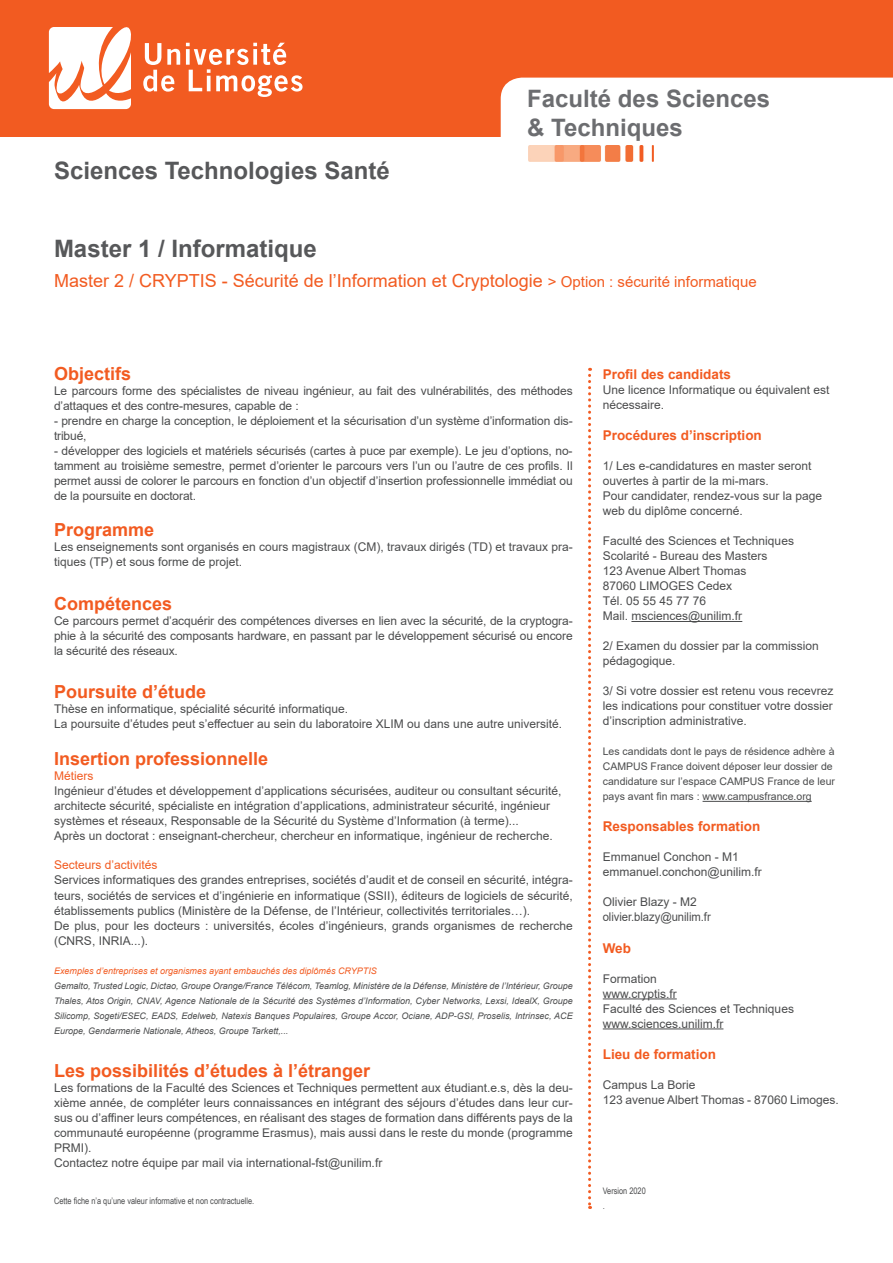
<style>
.page{position:relative;width:893px;height:1263px;background:#fff}
.page>*{position:absolute;margin:0;border:0;box-sizing:border-box;transform-origin:0 0}
.t1{font:700 24px "Arial";color:#57585a}
.t2{font:700 24px/28.8px "Arial";color:#6c6d70}
.t3{font:700 18px "Arial";color:#f25b21}
.t4{font:18px "Arial";color:#f25b21}
.t5{font:700 13.5px "Arial";color:#f25b21}
.t6{font:12px/15px "Arial";color:#4b4c4d}
.t7{font:12px "Arial";color:#f25b21}
.t8{font:10.5px/15px "Arial";color:#4b4c4d}
.t9{font:italic 9px/15px "Arial";color:#4b4c4d;text-align:justify}
.t10{font:9px/15px "Arial Narrow";color:#4b4c4d}
.t11{font:italic 9px "Arial";color:#f25b21}
.s1{font-size:15px}
</style>
<div class="page">
<hr style="left:631px;top:621px;width:111px;height:1px;background:#4b4c4d">
<hr style="left:703px;top:801px;width:109px;height:1px;background:#4b4c4d">
<hr style="left:603px;top:998px;width:74px;height:1px;background:#4b4c4d">
<hr style="left:603px;top:1028px;width:120px;height:1px;background:#4b4c4d">
<div style="left:0;top:0;width:893px;height:136px;background:#f25b21"></div>
<svg style="left:49px;top:27px;width:82px;height:82px"></svg>
<svg style="left:143px;top:43px;width:37px;height:49px"></svg>
<svg style="left:186px;top:43px;width:117px;height:54px"></svg>
<div style="left:501px;top:78px;width:392px;height:84px;background:#fff"></div>
<img style="left:529px;top:146px;width:125px;height:15px">
<svg style="left:588px;top:368px;width:3px;height:841px"></svg>
<h1 class="t1" style="left:54px;top:153px;width:337px">Sciences Technologies Santé</h1>
<h1 class="t2" style="left:527px;top:84px;width:244px">Faculté des Sciences &amp; Techniques</h1>
<h1 class="t1" style="left:54px;top:231px;width:264px">Master 1 / Informatique</h1>
<h2 class="t4" style="left:54px;top:268px;width:704px">Master 2 / CRYPTIS - Sécurité de l’Information et Cryptologie <span class="s1">&gt; Option : sécurité informatique</span></h2>
<h2 class="t3" style="left:54px;top:360px;width:79px">Objectifs</h2>
<p class="t6" style="left:54px;top:383px;width:520px">Le parcours forme des spécialistes de niveau ingénieur, au fait des vulnérabilités, des méthodes d’attaques et des contre-mesures, capable de :</p>
<p class="t6" style="left:54px;top:413px;width:520px">- prendre en charge la conception, le déploiement et la sécurisation d’un système d’information dis&shy;tribué,</p>
<p class="t6" style="left:54px;top:443px;width:520px;text-align:justify">- développer des logiciels et matériels sécurisés (cartes à puce par exemple). Le jeu d’options, no&shy;tamment au troisième semestre, permet d’orienter le parcours vers l’un ou l’autre de ces profils. Il permet aussi de colorer le parcours en fonction d’un objectif d’insertion professionnelle immédiat ou de la poursuite en doctorat.</p>
<h2 class="t3" style="left:54px;top:517px;width:102px">Programme</h2>
<p class="t6" style="left:54px;top:539px;width:520px">Les enseignements sont organisés en cours magistraux (CM), travaux dirigés (TD) et travaux pra&shy;tiques (TP) et sous forme de projet.</p>
<h2 class="t3" style="left:54px;top:591px;width:120px">Compétences</h2>
<p class="t6" style="left:54px;top:613px;width:520px;text-align:justify">Ce parcours permet d’acquérir des compétences diverses en lien avec la sécurité, de la cryptogra&shy;phie à la sécurité des composants hardware, en passant par le développement sécurisé ou encore la sécurité des réseaux.</p>
<h2 class="t3" style="left:54px;top:679px;width:154px">Poursuite d’étude</h2>
<p class="t6" style="left:54px;top:701px;width:510px">Thèse en informatique, spécialité sécurité informatique.<br>La poursuite d’études peut s’effectuer au sein du laboratoire XLIM ou dans une autre université.</p>
<h2 class="t3" style="left:54px;top:746px;width:216px">Insertion professionnelle</h2>
<p class="t7" style="left:54px;top:768px;width:41px">Métiers</p>
<p class="t6" style="left:54px;top:783px;width:509px">Ingénieur d’études et développement d’applications sécurisées, auditeur ou consultant sécurité, architecte sécurité, spécialiste en intégration d’applications, administrateur sécurité, ingénieur systèmes et réseaux, Responsable de la Sécurité du Système d’Information (à terme)...<br>Après un doctorat : enseignant-chercheur, chercheur en informatique, ingénieur de recherche.</p>
<p class="t7" style="left:54px;top:857px;width:105px">Secteurs d’activités</p>
<p class="t6" style="left:54px;top:873px;width:520px">Services informatiques des grandes entreprises, sociétés d’audit et de conseil en sécurité, intégra&shy;teurs, sociétés de services et d’ingénierie en informatique (SSII), éditeurs de logiciels de sécurité, établissements publics (Ministère de la Défense, de l’Intérieur, collectivités territoriales…).<br>De plus, pour les docteurs : universités, écoles d’ingénieurs, grands organismes de recherche (CNRS, INRIA...).</p>
<p class="t11" style="left:54px;top:965px;width:324px">Exemples d’entreprises et organismes ayant embauchés des diplômés CRYPTIS</p>
<p class="t9" style="left:54px;top:978px;width:520px">Gemalto, Trusted Logic, Dictao, Groupe Orange/France Télécom, Teamlog, Ministère de la Défense, Ministère de l’Intérieur, Groupe Thales, Atos Origin, CNAV, Agence Nationale de la Sécurité des Systèmes d’Information, Cyber Networks, Lexsi, IdealX, Groupe Silicomp, Sogeti/ESEC, EADS, Edelweb, Natexis Banques Populaires, Groupe Accor, Ociane, ADP-GSI, Proselis, Intrinsec, ACE Europe, Gendarmerie Nationale, Atheos, Groupe Tarkett,...</p>
<h2 class="t3" style="left:54px;top:1058px;width:318px">Les possibilités d’études à l’étranger</h2>
<p class="t6" style="left:54px;top:1080px;width:520px">Les formations de la Faculté des Sciences et Techniques permettent aux étudiant.e.s, dès la deu&shy;xième année, de compléter leurs connaissances en intégrant des séjours d’études dans leur cur&shy;sus ou d’affiner leurs compétences, en réalisant des stages de formation dans différents pays de la communauté européenne (programme Erasmus), mais aussi dans le reste du monde (programme PRMI).<br>Contactez notre équipe par mail via international-fst@unilim.fr</p>
<p class="t10" style="left:54px;top:1193px;width:202px">Cette fiche n’a qu’une valeur informative et non contractuelle.</p>
<p class="t5" style="left:603px;top:365px;width:130px">Profil des candidats</p>
<p class="t6" style="left:603px;top:382px;width:228px">Une licence Informatique ou équivalent est nécessaire.</p>
<p class="t5" style="left:603px;top:426px;width:161px">Procédures d’inscription</p>
<p class="t6" style="left:603px;top:458px;width:221px">1/ Les e-candidatures en master seront ouvertes à partir de la mi-mars.<br>Pour candidater, rendez-vous sur la page web du diplôme concerné.</p>
<p class="t6" style="left:603px;top:533px;width:193px">Faculté des Sciences et Techniques<br>Scolarité - Bureau des Masters<br>123 Avenue Albert Thomas<br>87060 LIMOGES Cedex<br>Tél. 05 55 45 77 76<br>Mail. msciences@unilim.fr</p>
<p class="t6" style="left:603px;top:638px;width:218px">2/ Examen du dossier par la commission pédagogique.</p>
<p class="t6" style="left:603px;top:683px;width:232px;text-align:justify">3/ Si votre dossier est retenu vous recevrez les indications pour constituer votre dossier d’inscription administrative.</p>
<p class="t8" style="left:603px;top:744px;width:234px">Les candidats dont le pays de résidence adhère à CAMPUS France doivent déposer leur dossier de candidature sur l’espace CAMPUS France de leur pays avant fin mars : www.campusfrance.org</p>
<p class="t5" style="left:603px;top:817px;width:159px">Responsables formation</p>
<p class="t6" style="left:603px;top:850px;width:160px">Emmanuel Conchon - M1 emmanuel.conchon@unilim.fr</p>
<p class="t6" style="left:603px;top:895px;width:109px">Olivier Blazy - M2 olivier.blazy@unilim.fr</p>
<p class="t5" style="left:603px;top:938px;width:30px">Web</p>
<p class="t6" style="left:603px;top:971px;width:193px">Formation<br>www.cryptis.fr<br>Faculté des Sciences et Techniques www.sciences.unilim.fr</p>
<p class="t5" style="left:603px;top:1044px;width:115px">Lieu de formation</p>
<p class="t6" style="left:603px;top:1077px;width:238px">Campus La Borie<br>123 avenue Albert Thomas - 87060 Limoges.</p>
<p class="t10" style="left:603px;top:1183px;width:45px">Version 2020 .</p>
</div>
